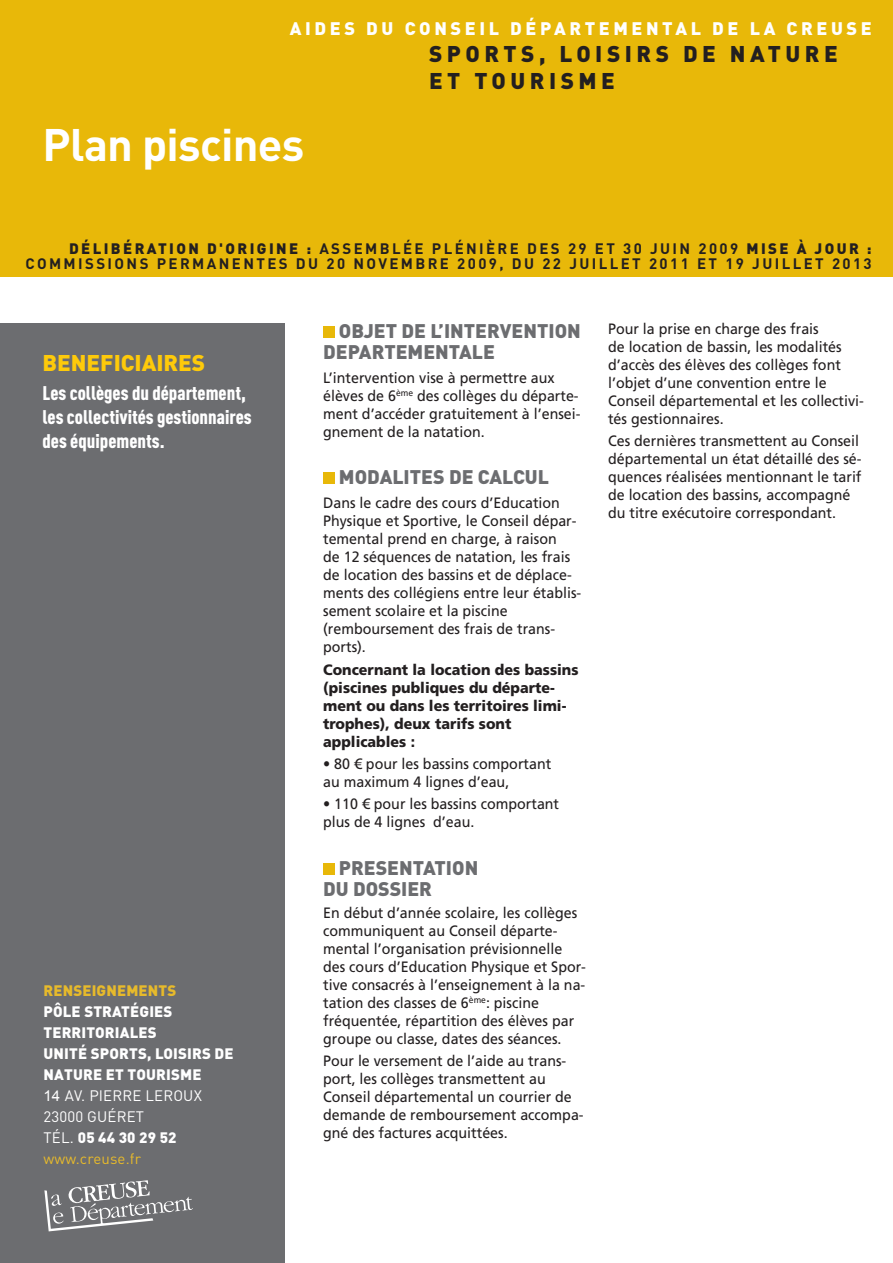
<style>
.page{position:relative;width:893px;height:1263px;background:#fff}
.page>*{position:absolute;margin:0;border:0;box-sizing:border-box;transform-origin:0 0}
.t1{font:700 45px "DIN";letter-spacing:-.015em;color:#fff}
.t2{font:900 22.5px/27px "DIN";letter-spacing:.2em;color:#231f20}
.t3{font:900 22.5px "DIN";color:#feca0a}
.t4{font:900 19.5px/21px "DIN";color:#6c6d70}
.t5{font:900 19.5px/24px "DIN Cond";color:#fff}
.t6{font:900 18px "DIN";letter-spacing:.2em;color:#fff}
.t7{font:15px/18px "Frutiger LT Std";color:#231f20;scale:.95 1}
.t8{font:700 15px/15px "DIN";letter-spacing:.16em;color:#231f20;text-align:right}
.t9{font:900 15px/18px "Frutiger LT Std";color:#231f20;scale:.95 1}
.t10{font:900 15px/21px "DIN";letter-spacing:.01em;color:#fff}
.t11{font:900 15px "DIN";letter-spacing:.01em;color:#e7ba2b}
.s1{font-weight:900}
.s2{font-family:"Arial";font-weight:400}
.s3{font-weight:400}
.s4{font-weight:400;color:#e7ba2b}
</style>
<div class="page">
<div style="left:0;top:0;width:893px;height:276px;background:#e8b809"></div>
<div style="left:0;top:323px;width:285px;height:940px;background:#6c6d70"></div>
<div style="left:323px;top:326px;width:12px;height:12px;background:#e8b809"></div>
<div style="left:323px;top:473px;width:12px;height:11px;background:#e8b809"></div>
<div style="left:323px;top:863px;width:12px;height:11px;background:#e8b809"></div>
<svg style="left:44px;top:1180px;width:149px;height:51px"></svg>
<p class="t6" style="left:290px;top:16px;width:583px">AIDES DU CONSEIL DÉPARTEMENTAL DE LA CREUSE</p>
<h1 class="t1" style="left:43px;top:115px;width:263px">Plan piscines</h1>
<h2 class="t2" style="left:429px;top:40px;width:410px">SPORTS, LOISIRS DE NATURE<br>ET TOURISME</h2>
<p class="t8" style="left:25px;top:240px;width:848px"><span class="s1">DÉLIBÉRATION D'ORIGINE :</span> ASSEMBLÉE PLÉNIÈRE DES 29 ET 30 JUIN 2009 <span class="s1">MISE À JOUR :<br></span>COMMISSIONS PERMANENTES DU 20 NOVEMBRE 2009, DU 22 JUILLET 2011 ET 19 JUILLET 2013</p>
<h2 class="t3" style="left:43px;top:348px;width:164px">BENEFICIAIRES</h2>
<h3 class="t5" style="left:43px;top:380px;width:211px">Les collèges du département, les collectivités gestionnaires des équipements.</h3>
<p class="t11" style="left:44px;top:981px;width:134px">RENSEIGNEMENTS</p>
<p class="t10" style="left:44px;top:1000px;width:192px">PÔLE STRATÉGIES<br>TERRITORIALES<br>UNITÉ SPORTS, LOISIRS DE<br>NATURE ET TOURISME<br><span class="s2">14</span> <span class="s3">AV. PIERRE LEROUX<br>23000 GUÉRET<br>TÉL.</span> 05 44 30 29 52 <span class="s4">www.creuse.fr</span></p>
<h3 class="t4" style="left:323px;top:319px;width:259px;text-indent:16px">OBJET DE L’INTERVENTION<br>DEPARTEMENTALE</h3>
<p class="t7" style="left:323px;top:369px;width:272px">L’intervention vise à permettre aux élèves de 6<sup>ème</sup> des collèges du départe&shy;ment d’accéder gratuitement à l’ensei&shy;gnement de la natation.</p>
<h3 class="t4" style="left:339px;top:466px;width:211px">MODALITES DE CALCUL</h3>
<p class="t7" style="left:323px;top:494px;width:273px">Dans le cadre des cours d’Education Physique et Sportive, le Conseil dépar&shy;temental prend en charge, à raison<br>de 12 séquences de natation, les frais de location des bassins et de déplace&shy;ments des collégiens entre leur établis&shy;sement scolaire et la piscine (remboursement des frais de trans&shy;ports).</p>
<p class="t9" style="left:323px;top:660px;width:270px">Concernant la location des bassins (piscines publiques du départe&shy;ment ou dans les territoires limi&shy;trophes), deux tarifs sont applicables :</p>
<p class="t7" style="left:323px;top:755px;width:242px">• 80 € pour les bassins comportant au maximum 4 lignes d’eau,</p>
<p class="t7" style="left:323px;top:795px;width:250px">• 110 € pour les bassins comportant plus de 4 lignes d’eau.</p>
<h3 class="t4" style="left:323px;top:856px;width:157px;text-indent:16px">PRESENTATION<br>DU DOSSIER</h3>
<p class="t7" style="left:323px;top:904px;width:278px">En début d’année scolaire, les collèges communiquent au Conseil départe&shy;mental l’organisation prévisionnelle des cours d’Education Physique et Spor&shy;tive consacrés à l’enseignement à la na&shy;tation des classes de 6<sup>ème</sup>: piscine fréquentée, répartition des élèves par groupe ou classe, dates des séances.</p>
<p class="t7" style="left:323px;top:1052px;width:276px">Pour le versement de l’aide au trans&shy;port, les collèges transmettent au Conseil départemental un courrier de demande de remboursement accompa&shy;gné des factures acquittées.</p>
<p class="t7" style="left:608px;top:320px;width:271px">Pour la prise en charge des frais<br>de location de bassin, les modalités d’accès des élèves des collèges font l’objet d’une convention entre le Conseil départemental et les collectivi&shy;tés gestionnaires.</p>
<p class="t7" style="left:608px;top:432px;width:268px">Ces dernières transmettent au Conseil départemental un état détaillé des sé&shy;quences réalisées mentionnant le tarif de location des bassins, accompagné du titre exécutoire correspondant.</p>
</div>
